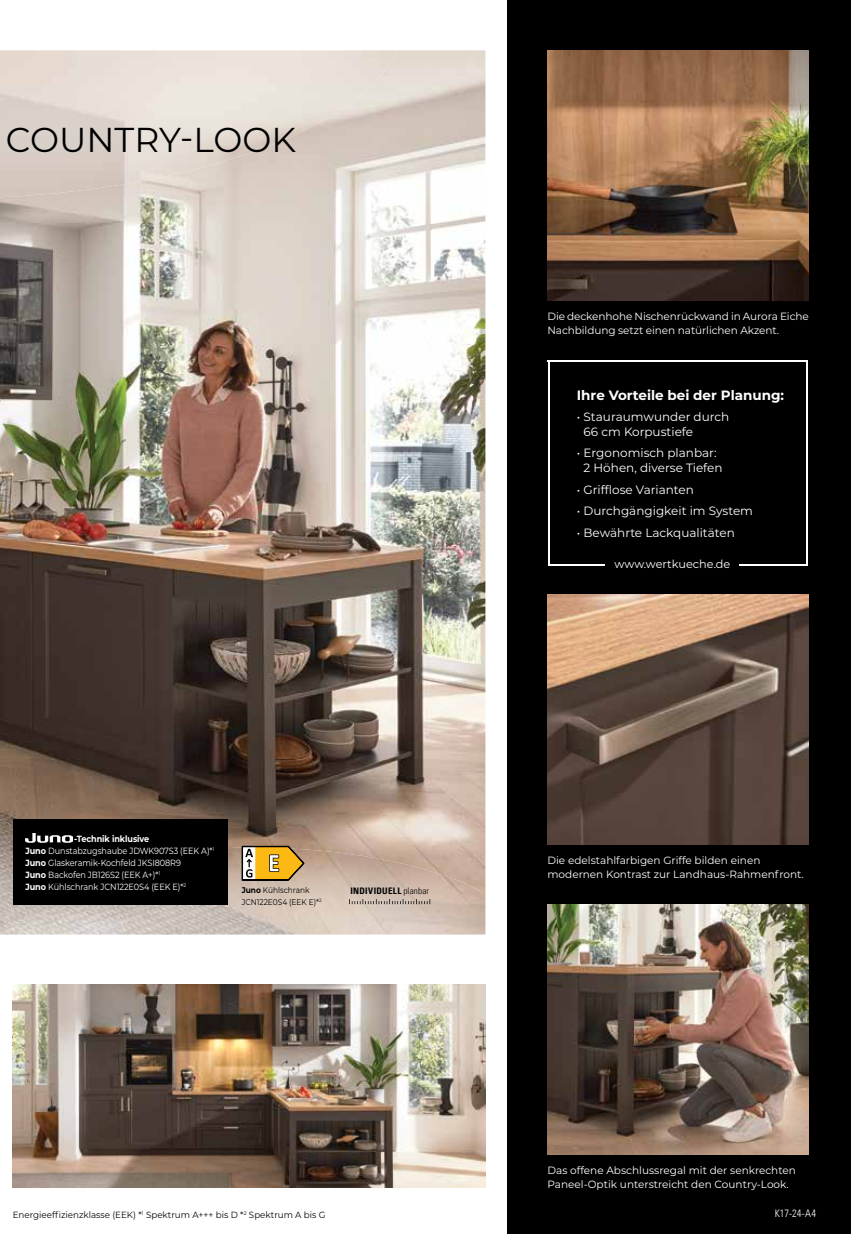
<style>
.page{position:relative;width:851px;height:1234px;background:#fff}
.page>*{position:absolute;margin:0;border:0;box-sizing:border-box;transform-origin:0 0}
.t1{font:34.5px "Montserrat";color:#000}
.t2{font:700 13.5px "Montserrat";color:#fff}
.t3{font:12px/15px "Montserrat";color:#fff}
.t4{font:11.25px "Montserrat";color:#fff}
.t5{font:10.5px/13.5px "Montserrat";color:#fff}
.t6{font:300 condensed 10.5px "Univers LT";letter-spacing:-.01em;color:#fff}
.t7{font:9px/12px "Montserrat";letter-spacing:-.01em;color:#fff;scale:.9 1}
.t8{font:9px "Montserrat";color:#000}
.t9{font:700 condensed 9px "Univers LT";letter-spacing:.035em;color:#000}
.t10{font:8.25px "Montserrat";color:#000;scale:.9 1}
.s1{font-weight:700}
.s2{font-weight:300}
</style>
<div class="page">
<img style="left:13px;top:984px;width:472px;height:203px">
<img style="left:0;top:50px;width:485px;height:797px">
<img style="left:0;top:819px;width:13px;height:49px">
<img style="left:0;top:934px;width:485px;height:1px">
<img style="left:124px;top:847px;width:361px;height:87px">
<img style="left:0;top:868px;width:124px;height:66px">
<div style="left:507px;top:0;width:343px;height:1233px;background:#000"></div>
<img style="left:547px;top:594px;width:261px;height:250px">
<img style="left:547px;top:50px;width:261px;height:250px">
<img style="left:547px;top:904px;width:261px;height:249px">
<hr style="left:548px;top:360px;width:1px;height:205px;background:#fff">
<hr style="left:548px;top:564px;width:56px;height:2px;background:#fff">
<hr style="left:806px;top:360px;width:1px;height:205px;background:#fff">
<hr style="left:739px;top:564px;width:68px;height:1px;background:#fff">
<hr style="left:548px;top:360px;width:259px;height:2px;background:#fff">
<img style="left:0;top:50px;width:397px;height:147px">
<div style="left:13px;top:819px;width:214px;height:85px;background:#000"></div>
<svg style="left:349px;top:898px;width:81px;height:6px"></svg>
<svg style="left:242px;top:845px;width:62px;height:35px;background:#cba44a"></svg>
<img style="left:26px;top:833px;width:46px;height:9px">
<h1 class="t1" style="left:6px;top:116px;width:291px">COUNTRY-LOOK</h1>
<p class="t7" style="left:26px;top:832px;width:211px;text-indent:49px"><span class="s1">-Technik inklusive<br>Juno</span> Dunstabzugshaube JDWK907S3 (EEK A)*<sup>1<br></sup><span class="s1">Juno</span> Glaskeramik-Kochfeld JKSI808R9<br><span class="s1">Juno</span> Backofen JB126S2 (EEK A+)*<sup>1<br></sup><span class="s1">Juno</span> Kühlschrank JCN122E0S4 (EEK E)*<sup>2</sup></p>
<p class="t10" style="left:242px;top:883px;width:77px"><span class="s1">Juno</span> Kühlschrank</p>
<p class="t9" style="left:350px;top:884px;width:80px">INDIVIDUELL <span class="s2">planbar</span></p>
<p class="t10" style="left:242px;top:895px;width:90px">JCN122E0S4 (EEK E)*<sup>2</sup></p>
<p class="t5" style="left:547px;top:309px;width:263px">Die deckenhohe Nischenrückwand in Aurora Eiche<br>Nachbildung setzt einen natürlichen Akzent.</p>
<p class="t2" style="left:576px;top:385px;width:209px">Ihre Vorteile bei der Planung:</p>
<p class="t3" style="left:583px;top:409px;width:147px;text-indent:-7px">• Stauraumwunder durch<br>66 cm Korpustiefe</p>
<p class="t3" style="left:576px;top:445px;width:147px;text-align:center">• Ergonomisch planbar:<br>2 Höhen, diverse Tiefen</p>
<p class="t3" style="left:576px;top:481px;width:119px">• Grifflose Varianten</p>
<p class="t3" style="left:576px;top:503px;width:178px">• Durchgängigkeit im System</p>
<p class="t3" style="left:576px;top:524px;width:159px">• Bewährte Lackqualitäten</p>
<p class="t4" style="left:614px;top:556px;width:117px">www.wertkueche.de</p>
<p class="t5" style="left:547px;top:853px;width:258px">Die edelstahlfarbigen Griffe bilden einen modernen Kontrast zur Landhaus-Rahmenfront.</p>
<p class="t5" style="left:547px;top:1162px;width:250px">Das offene Abschlussregal mit der senkrechten<br>Paneel-Optik unterstreicht den Country-Look.</p>
<p class="t8" style="left:13px;top:1208px;width:314px">Energieeffizienzklasse (EEK) *<sup>1</sup> Spektrum A+++ bis D *<sup>2</sup> Spektrum A bis G</p>
<p class="t6" style="left:774px;top:1206px;width:43px">K17-24-A4</p>
</div>
